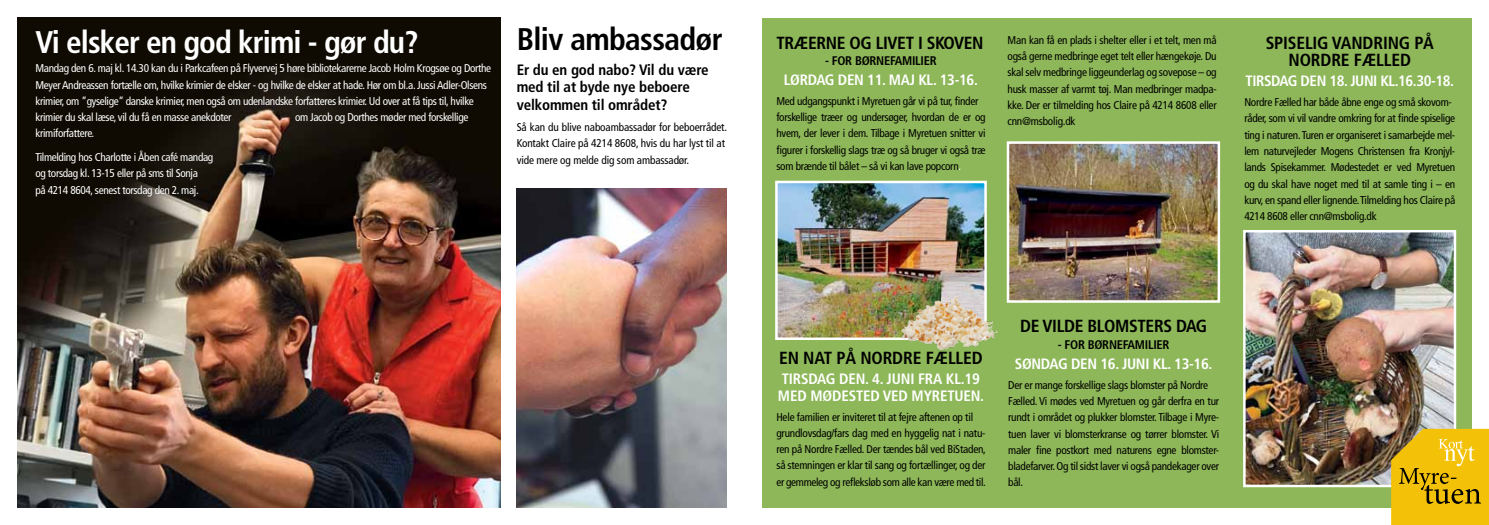
<style>
.page{position:relative;width:1489px;height:525px;background:#fff}
.page>*{position:absolute;margin:0;border:0;box-sizing:border-box;transform-origin:0 0}
.t1{font:700 condensed 31.25px "Frutiger";letter-spacing:-.03em;color:#fff}
.t2{font:700 condensed 31.25px "Frutiger";letter-spacing:-.02em;color:#000}
.t3{font:700 condensed 17.5px "Frutiger";letter-spacing:-.01em;color:#000}
.t4{font:700 condensed 15px "Frutiger";letter-spacing:-.02em;color:#fff}
.t5{font:700 condensed 15px "Frutiger";letter-spacing:-.01em;color:#000}
.t6{font:700 condensed 12.5px "Frutiger";letter-spacing:-.02em;color:#000}
.t7{font:condensed 11.25px/16.2px "Frutiger";letter-spacing:-.025em;color:#000;text-align:justify}
.t8{font:condensed 11.25px/16.2px "Frutiger";letter-spacing:-.03em;color:#fff}
.s1{color:#fff}
</style>
<div class="page">
<img style="left:18px;top:18px;width:482px;height:489px">
<div style="left:762px;top:18px;width:708px;height:489px;background:#8db758"></div>
<img style="left:516px;top:188px;width:210px;height:319px">
<img style="left:1009px;top:144px;width:207px;height:155px">
<div style="left:1006px;top:141px;width:213px;height:161px;border:2px solid #fff"></div>
<img style="left:778px;top:184px;width:205px;height:153px">
<div style="left:775px;top:181px;width:211px;height:159px;border:2px solid #fff"></div>
<img style="left:1245px;top:233px;width:207px;height:251px">
<div style="left:1242px;top:230px;width:213px;height:257px;border:2px solid #fff"></div>
<svg style="left:1390px;top:428px;width:98px;height:96px;background:#dbb114"></svg>
<img style="left:899px;top:294px;width:99px;height:56px">
<p class="t1" style="left:35px;top:24px;width:384px">Vi elsker en god krimi - gør du?</p>
<p class="t8" style="left:35px;top:60px;width:457px">Mandag den 6. maj kl. 14.30 kan du i Parkcafeen på Flyvervej 5 høre bibliotekarerne Jacob Holm Krogsøe og Dorthe Meyer Andreassen fortælle om, hvilke krimier de elsker - og hvilke de elsker at hade. Hør om bl.a. Jussi Adler-Olsens krimier, om ”gyselige” danske krimier, men også om udenlandske forfatteres krimier. Ud over at få tips til, hvilke krimier du skal læse, vil du få en masse anekdoter</p>
<p class="t8" style="left:295px;top:109px;width:175px">om Jacob og Dorthes møder med forskellige</p>
<p class="t8" style="left:35px;top:125px;width:60px">krimiforfattere.</p>
<p class="t8" style="left:35px;top:149px;width:179px">Tilmelding hos Charlotte i Åben café mandag og torsdag kl. 13-15 eller på sms til Sonja</p>
<p class="t8" style="left:35px;top:181px;width:165px">på 4214 8604, senest torsdag den 2. maj.</p>
<p class="t2" style="left:516px;top:20px;width:207px">Bliv ambassadør</p>
<p class="t5" style="left:516px;top:60px;width:193px">Er du en god nabo? Vil du være</p>
<p class="t5" style="left:516px;top:78px;width:175px">med til at byde nye beboere</p>
<p class="t5" style="left:516px;top:95px;width:152px">velkommen til området?</p>
<p class="t7" style="left:516px;top:119px;width:212px">Så kan du blive naboambassadør for beboerrådet.<br>Kontakt Claire på 4214 8608, hvis du har lyst til at</p>
<p class="t7" style="left:516px;top:151px;width:174px">vide mere og melde dig som ambassadør.</p>
<p class="t3" style="left:776px;top:32px;width:209px">TRÆERNE OG LIVET I SKOVEN</p>
<p class="t6" style="left:825px;top:53px;width:113px">- FOR BØRNEFAMILIER</p>
<p class="t4" style="left:784px;top:71px;width:195px">LØRDAG DEN 11. MAJ KL. 13-16.</p>
<p class="t7" style="left:776px;top:93px;width:203px">Med udgangspunkt i Myretuen går vi på tur, finder</p>
<p class="t7" style="left:776px;top:109px;width:211px">forskellige træer og undersøger, hvordan de er og hvem, der lever i dem. Tilbage i Myretuen snitter vi figurer i forskellig slags træ og så bruger vi også træ som brænde til bålet – så vi kan lave popcorn<span class="s1">.</span></p>
<p class="t7" style="left:1007px;top:32px;width:211px">Man kan få en plads i shelter eller i et telt, men må også gerne medbringe eget telt eller hængekøje. Du skal selv medbringe liggeunderlag og sovepose – og husk masser af varmt tøj. Man medbringer madpa&shy;kke. Der er tilmelding hos Claire på 4214 8608 eller cnn@msbolig.dk</p>
<p class="t3" style="left:1265px;top:32px;width:170px">SPISELIG VANDRING PÅ</p>
<p class="t3" style="left:1288px;top:50px;width:124px">NORDRE FÆLLED</p>
<p class="t4" style="left:1245px;top:72px;width:210px">TIRSDAG DEN 18. JUNI KL.16.30-18.</p>
<p class="t7" style="left:1244px;top:94px;width:209px">Nordre Fælled har både åbne enge og små skovom-</p>
<p class="t7" style="left:1244px;top:110px;width:212px">råder, som vi vil vandre omkring for at finde spiselige ting i naturen. Turen er organiseret i samarbejde mel&shy;lem naturvejleder Mogens Christensen fra Kronjyl&shy;lands Spisekammer. Mødestedet er ved Myretuen og du skal have noget med til at samle ting i – en kurv, en spand eller lignende. Tilmelding hos Claire på 4214 8608 eller cnn@msbolig.dk</p>
<p class="t3" style="left:779px;top:347px;width:205px">EN NAT PÅ NORDRE FÆLLED</p>
<p class="t4" style="left:781px;top:370px;width:200px">TIRSDAG DEN. 4. JUNI FRA KL.19</p>
<p class="t4" style="left:778px;top:386px;width:207px">MED MØDESTED VED MYRETUEN.</p>
<p class="t7" style="left:776px;top:408px;width:198px">Hele familien er inviteret til at fejre aftenen op til</p>
<p class="t7" style="left:776px;top:424px;width:211px">grundlovsdag/fars dag med en hyggelig nat i natu&shy;ren på Nordre Fælled. Der tændes bål ved BiStaden, så stemningen er klar til sang og fortællinger, og der er gemmeleg og refleksløb som alle kan være med til.</p>
<p class="t3" style="left:1020px;top:316px;width:189px">DE VILDE BLOMSTERS DAG</p>
<p class="t6" style="left:1057px;top:337px;width:113px">- FOR BØRNEFAMILIER</p>
<p class="t4" style="left:1014px;top:354px;width:199px">SØNDAG DEN 16. JUNI KL. 13-16.</p>
<p class="t7" style="left:1008px;top:376px;width:201px">Der er mange forskellige slags blomster på Nordre</p>
<p class="t7" style="left:1008px;top:393px;width:212px">Fælled. Vi mødes ved Myretuen og går derfra en tur rundt i området og plukker blomster. Tilbage i Myre&shy;tuen laver vi blomsterkranse og tørrer blomster. Vi maler fine postkort med naturens egne blomster&shy;bladefarver. Og til sidst laver vi også pandekager over bål.</p>
</div>
